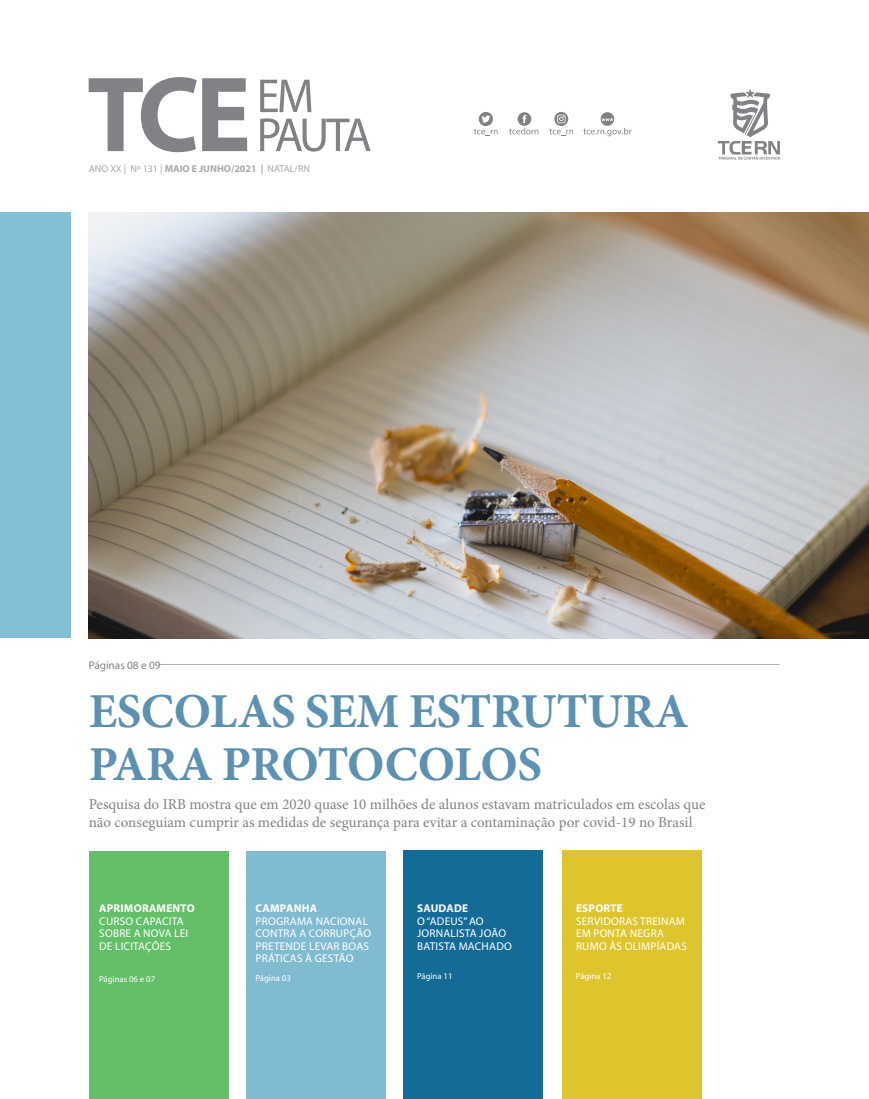
<style>
.page{position:relative;width:869px;height:1099px;background:#fff}
.page>*{position:absolute;margin:0;border:0;box-sizing:border-box;transform-origin:0 0}
.t1{font:700 48.75px/52.5px "Minion Pro";letter-spacing:-.01em;color:#5c91b1}
.t2{font:15px/18px "Minion Pro";color:#808285}
.t3{font:11.25px/12.5px "Myriad Pro";letter-spacing:.02em;color:#fff}
.t4{font:700 11.25px "Myriad Pro";letter-spacing:.02em;color:#fff}
.t5{font:11.25px "Myriad Pro";color:#808285}
.t6{font:10px "Myriad Pro";color:#a8a9ad}
.t7{font:8.75px "Myriad Pro";color:#fff}
.s1{font-weight:700}
</style>
<div class="page">
<div style="left:0;top:213px;width:71px;height:425px;background:#82bed6"></div>
<svg style="left:89px;top:77px;width:158px;height:75px"></svg>
<svg style="left:260px;top:80px;width:51px;height:32px"></svg>
<svg style="left:260px;top:118px;width:110px;height:34px"></svg>
<svg style="left:717px;top:89px;width:63px;height:70px"></svg>
<svg style="left:583px;top:128px;width:48px;height:8px"></svg>
<svg style="left:474px;top:129px;width:23px;height:7px"></svg>
<div style="left:517px;top:112px;width:14px;height:14px;background:#808285;border-radius:50%"></div>
<div style="left:600px;top:112px;width:14px;height:14px;background:#808285;border-radius:50%"></div>
<svg style="left:509px;top:115px;width:29px;height:19px"></svg>
<div style="left:478px;top:112px;width:14px;height:14px;background:#808285;border-radius:50%"></div>
<svg style="left:481px;top:115px;width:9px;height:8px"></svg>
<svg style="left:549px;top:112px;width:24px;height:24px"></svg>
<svg style="left:601px;top:118px;width:12px;height:3px"></svg>
<hr style="left:158px;top:664px;width:621px;height:1px;background:#939598">
<div style="left:89px;top:851px;width:139px;height:247px;background:#63bf68"></div>
<div style="left:246px;top:851px;width:140px;height:247px;background:#81bbd1"></div>
<div style="left:402px;top:850px;width:140px;height:248px;background:#146b98"></div>
<div style="left:561px;top:850px;width:140px;height:248px;background:#dec52d"></div>
<img style="left:89px;top:213px;width:779px;height:425px">
<p class="t6" style="left:89px;top:163px;width:223px">ANO XX | Nº 131 | <span class="s1">MAIO E JUNHO/2021 |</span> NATAL/RN</p>
<p class="t5" style="left:89px;top:658px;width:73px">Páginas 08 e 09</p>
<p class="t1" style="left:89px;top:684px;width:601px">ESCOLAS SEM ESTRUTURA<br>PARA PROTOCOLOS</p>
<p class="t2" style="left:89px;top:794px;width:618px">Pesquisa do IRB mostra que em 2020 quase 10 milhões de alunos estavam matriculados em escolas que não conseguiam cumprir as medidas de segurança para evitar a contaminação por covid-19 no Brasil</p>
<p class="t4" style="left:99px;top:901px;width:97px">APRIMORAMENTO</p>
<p class="t3" style="left:99px;top:914px;width:86px">CURSO CAPACITA</p>
<p class="t3" style="left:99px;top:927px;width:90px">SOBRE A NOVA LEI</p>
<p class="t3" style="left:99px;top:939px;width:73px">DE LICITAÇÕES</p>
<p class="t7" style="left:99px;top:973px;width:57px">Páginas 06 e 07</p>
<p class="t3" style="left:255px;top:902px;width:117px"><span class="s1">CAMPANHA<br></span>PROGRAMA NACIONAL<br>CONTRA A CORRUPÇÃO<br>PRETENDE LEVAR BOAS<br>PRÁTICAS À GESTÃO</p>
<p class="t4" style="left:417px;top:901px;width:52px">SAUDADE</p>
<p class="t3" style="left:417px;top:914px;width:68px">O “ADEUS” AO</p>
<p class="t3" style="left:417px;top:927px;width:90px">JORNALISTA JOÃO</p>
<p class="t3" style="left:417px;top:939px;width:96px">BATISTA MACHADO</p>
<p class="t4" style="left:575px;top:901px;width:48px">ESPORTE</p>
<p class="t3" style="left:575px;top:914px;width:110px">SERVIDORAS TREINAM</p>
<p class="t3" style="left:575px;top:927px;width:89px">EM PONTA NEGRA</p>
<p class="t3" style="left:575px;top:939px;width:112px">RUMO ÀS OLIMPÍADAS</p>
<p class="t7" style="left:255px;top:972px;width:37px">Página 03</p>
<p class="t7" style="left:417px;top:970px;width:37px">Página 11</p>
<p class="t7" style="left:575px;top:970px;width:37px">Página 12</p>
</div>
